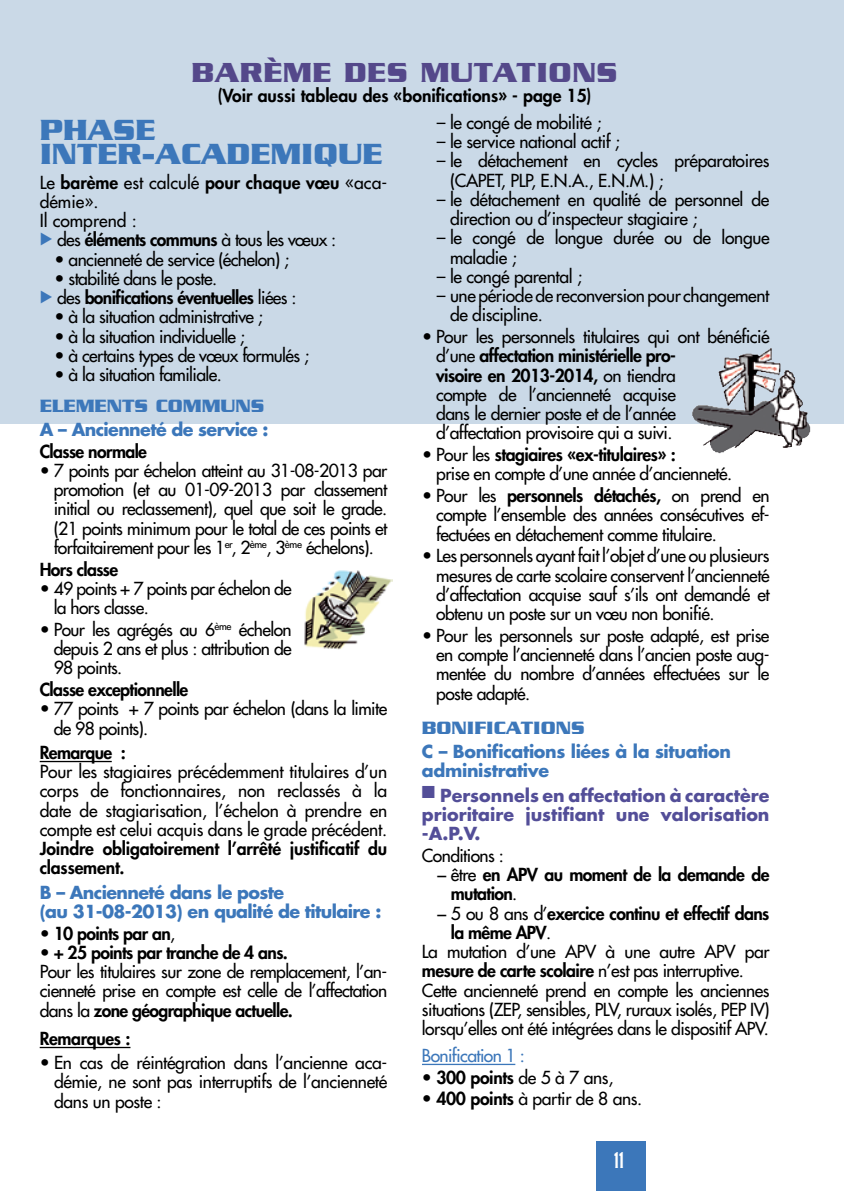
<style>
.page{position:relative;width:844px;height:1191px;background:#fff}
.page>*{position:absolute;margin:0;border:0;box-sizing:border-box;transform-origin:0 0}
.t1{font:700 31.5px/24.5px "Serpentine";color:#3c77ba}
.t2{font:700 29.75px "Serpentine";color:#54488a}
.t3{font:500 25.03px "Serpentine";color:#fff;scale:.49 1}
.t4{font:700 19.25px "Serpentine";color:#3c77ba}
.t5{font:17.5px/19.2px "Futura";letter-spacing:-.03em;color:#000}
.t6{font:800 17.5px "Futura";letter-spacing:-.035em;color:#000}
.t7{font:700 17.5px/19.2px "Futura";letter-spacing:-.035em;color:#3c77ba}
.t8{font:700 17.5px/19.2px "Futura";color:#534e98;text-align:justify}
.t9{font:800 17.5px/19.2px "Futura";letter-spacing:-.01em;color:#000}
.t10{font:17.5px/19.2px "Futura";color:#000}
.t11{font:800 17.5px "Futura";color:#000}
.t12{font:17.5px "Futura";letter-spacing:-.035em;color:#3c77ba}
.s1{font-weight:800}
.s2{font-weight:400}
</style>
<div class="page">
<div style="left:595px;top:1141px;width:50px;height:50px;background:#3c77ba"></div>
<div style="left:0;top:0;width:843px;height:423px;background:#cad9e7"></div>
<hr style="left:422px;top:1063px;width:93px;height:2px;background:#3c77ba">
<hr style="left:40px;top:761px;width:72px;height:1px;background:#000">
<hr style="left:40px;top:1046px;width:90px;height:2px;background:#000">
<img style="left:304px;top:570px;width:88px;height:80px">
<img style="left:697px;top:350px;width:72px;height:61px">
<h2 class="t2" style="left:191px;top:56px;width:48px">BARÈME</h2>
<h2 class="t2" style="left:344px;top:56px;width:22px">DES</h2>
<h2 class="t2" style="left:420px;top:56px;width:22px">MUTATI</h2>
<h2 class="t2" style="left:548px;top:56px;width:47px">ONS</h2>
<p class="t11" style="left:217px;top:83px;width:375px">(Voir aussi tableau des «bonifications» - page 15)</p>
<h1 class="t1" style="left:40px;top:117px;width:24px">PHASE<br>INTER</h1>
<h1 class="t1" style="left:142px;top:142px;width:37px">-ACADEMI</h1>
<h1 class="t1" style="left:313px;top:142px;width:48px">QUE</h1>
<p class="t10" style="left:40px;top:172px;width:349px">Le <span class="s1">barème</span> est calculé <span class="s1">pour chaque vœu</span> «aca&shy;démie».<br>Il comprend :</p>
<p class="t5" style="left:57px;top:230px;width:280px">des <span class="s1">éléments communs</span> à tous les vœux :</p>
<p class="t5" style="left:55px;top:249px;width:236px">• ancienneté de service (échelon) ;</p>
<p class="t5" style="left:55px;top:269px;width:164px">• stabilité dans le poste.</p>
<p class="t6" style="left:57px;top:286px;width:241px"><span class="s2">des</span> bonifications éventuelles <span class="s2">liées :</span></p>
<p class="t5" style="left:55px;top:307px;width:210px">• à la situation administrative ;</p>
<p class="t5" style="left:55px;top:326px;width:192px">• à la situation individuelle ;</p>
<p class="t5" style="left:55px;top:346px;width:256px">• à certains types de vœux formulés ;</p>
<p class="t5" style="left:55px;top:365px;width:169px">• à la situation familiale.</p>
<p class="t4" style="left:40px;top:394px;width:15px">ELEMENTS</p>
<p class="t4" style="left:156px;top:394px;width:45px">COMMUNS</p>
<p class="t7" style="left:40px;top:419px;width:230px">A – Ancienneté de service :</p>
<p class="t6" style="left:40px;top:439px;width:109px">Classe normale</p>
<p class="t5" style="left:54px;top:461px;width:335px;text-align:justify;text-indent:-14px">• 7 points par échelon atteint au 31-08-2013 par promotion (et au 01-09-2013 par classement initial ou reclassement), quel que soit le grade. (21 points minimum pour le total de ces points et forfaitairement pour les 1<sup>er</sup>, 2<sup>ème</sup>, 3<sup>ème</sup> échelons).</p>
<p class="t6" style="left:40px;top:557px;width:80px">Hors classe</p>
<p class="t5" style="left:54px;top:579px;width:239px;text-indent:-14px">• 49 points + 7 points par échelon de la hors classe.</p>
<p class="t5" style="left:54px;top:619px;width:239px;text-align:justify;text-indent:-14px">• Pour les agrégés au 6<sup>ème</sup> échelon depuis 2 ans et plus : attribution de 98 points.</p>
<p class="t6" style="left:40px;top:678px;width:150px">Classe exceptionnelle</p>
<p class="t5" style="left:54px;top:699px;width:335px;text-indent:-14px">• 77 points + 7 points par échelon (dans la limite de 98 points).</p>
<p class="t6" style="left:40px;top:740px;width:87px">Remarque :</p>
<p class="t5" style="left:40px;top:762px;width:349px;text-align:justify">Pour les stagiaires précédemment titulaires d’un corps de fonctionnaires, non reclassés à la date de stagiarisation, l’échelon à prendre en compte est celui acquis dans le grade précédent.</p>
<p class="t9" style="left:40px;top:838px;width:349px">Joindre obligatoirement l’arrêté justificatif du classement.</p>
<p class="t7" style="left:40px;top:882px;width:343px">B – Ancienneté dans le poste<br>(au 31-08-2013) en qualité de titulaire :</p>
<p class="t6" style="left:40px;top:921px;width:137px"><span class="s2">•</span> 10 points par an<span class="s2">,</span></p>
<p class="t5" style="left:40px;top:942px;width:349px">• <span class="s1">+ 25 points par tranche de 4 ans.<br></span>Pour les titulaires sur zone de remplacement, l’an&shy;cienneté prise en compte est celle de l’affectation dans la <span class="s1">zone géographique actuelle.</span></p>
<p class="t6" style="left:40px;top:1026px;width:92px">Remarques :</p>
<p class="t5" style="left:54px;top:1052px;width:334px;text-align:justify;text-indent:-14px">• En cas de réintégration dans l’ancienne aca&shy;démie, ne sont pas interruptifs de l’ancienneté dans un poste :</p>
<p class="t5" style="left:437px;top:113px;width:166px">– le congé de mobilité ;</p>
<p class="t5" style="left:437px;top:132px;width:184px">– le service national actif ;</p>
<p class="t5" style="left:450px;top:151px;width:321px;text-indent:-13px">– le détachement en cycles préparatoires (CAPET, PLP, E.N.A., E.N.M.) ;</p>
<p class="t5" style="left:450px;top:190px;width:321px;text-indent:-13px">– le détachement en qualité de personnel de direction ou d’inspecteur stagiaire ;</p>
<p class="t5" style="left:450px;top:228px;width:321px;text-indent:-13px">– le congé de longue durée ou de longue maladie ;</p>
<p class="t5" style="left:437px;top:267px;width:147px">– le congé parental ;</p>
<p class="t5" style="left:450px;top:286px;width:321px;text-indent:-13px">– une période de reconversion pour changement de discipline.</p>
<p class="t5" style="left:436px;top:327px;width:335px;text-indent:-14px">• Pour les personnels titulaires qui ont bénéficié d’une <span class="s1">affectation ministérielle pro-<br>visoire en 2013-2014,</span> on tiendra<br>compte de l’ancienneté acquise<br>dans le dernier poste et de l’année<br>d’affectation provisoire qui a suivi.</p>
<p class="t5" style="left:436px;top:445px;width:297px;text-indent:-14px">• Pour les <span class="s1">stagiaires «ex-titulaires» :<br></span>prise en compte d’une année d’ancienneté.</p>
<p class="t5" style="left:436px;top:486px;width:335px;text-align:justify;text-indent:-14px">• Pour les <span class="s1">personnels détachés,</span> on prend en compte l’ensemble des années consécutives ef&shy;fectuées en détachement comme titulaire.</p>
<p class="t5" style="left:436px;top:546px;width:335px;text-align:justify;text-indent:-14px">• Les personnels ayant fait l’objet d’une ou plusieurs mesures de carte scolaire conservent l’ancienneté d’affectation acquise sauf s’ils ont demandé et obtenu un poste sur un vœu non bonifié.</p>
<p class="t5" style="left:436px;top:626px;width:335px;text-align:justify;text-indent:-14px">• Pour les personnels sur poste adapté, est prise en compte l’ancienneté dans l’ancien poste aug&shy;mentée du nombre d’années effectuées sur le poste adapté.</p>
<p class="t4" style="left:422px;top:716px;width:76px">BONIFICATI</p>
<p class="t4" style="left:540px;top:716px;width:30px">ONS</p>
<p class="t7" style="left:422px;top:741px;width:310px">C – Bonifications liées à la situation administrative</p>
<p class="t8" style="left:422px;top:785px;width:349px">■ Personnels en affectation à caractère prioritaire justifiant une valorisation -A.P.V.</p>
<p class="t5" style="left:422px;top:845px;width:83px">Conditions :</p>
<p class="t6" style="left:437px;top:863px;width:334px"><span class="s2">− être</span> en APV au moment de la demande de</p>
<p class="t6" style="left:450px;top:882px;width:68px">mutation<span class="s2">.</span></p>
<p class="t6" style="left:437px;top:901px;width:334px"><span class="s2">− 5 ou 8 ans d’</span>exercice continu et effectif dans</p>
<p class="t6" style="left:450px;top:920px;width:102px">la même APV<span class="s2">.</span></p>
<p class="t5" style="left:422px;top:942px;width:349px">La mutation d’une APV à une autre APV par</p>
<p class="t6" style="left:422px;top:959px;width:323px">mesure de carte scolaire <span class="s2">n’est pas interruptive.</span></p>
<p class="t5" style="left:422px;top:980px;width:349px">Cette ancienneté prend en compte les anciennes</p>
<p class="t5" style="left:422px;top:999px;width:349px">situations (ZEP, sensibles, PLV, ruraux isolés, PEP IV)</p>
<p class="t5" style="left:422px;top:1019px;width:348px">lorsqu’elles ont été intégrées dans le dispositif APV.</p>
<p class="t12" style="left:422px;top:1044px;width:104px">Bonification 1 :</p>
<p class="t6" style="left:422px;top:1065px;width:193px">• 300 points <span class="s2">de 5 à 7 ans,</span></p>
<p class="t5" style="left:422px;top:1089px;width:222px"><span class="s1">• 400 points</span> à partir de 8 ans.</p>
<h3 class="t3" style="left:614px;top:1145px;width:25px">31 1</h3>
</div>
